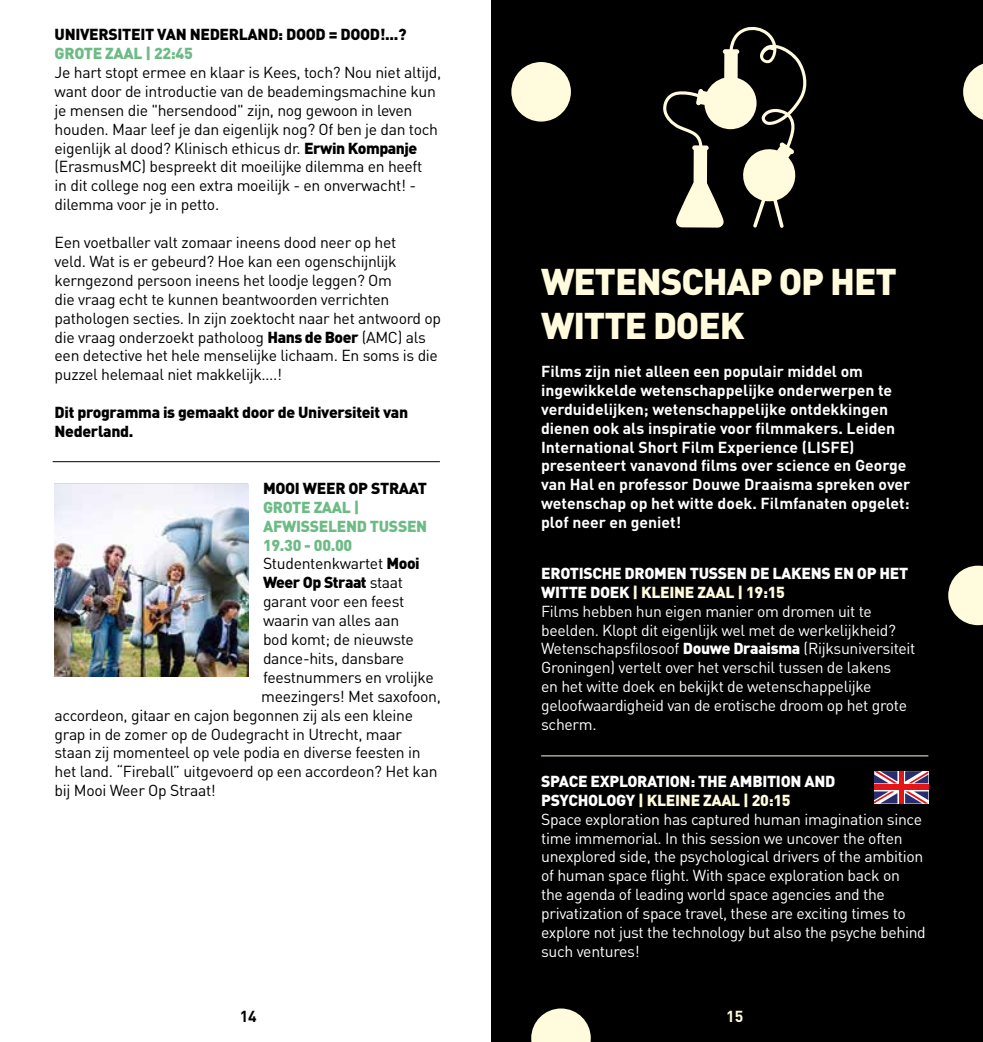
<style>
.page{position:relative;width:983px;height:1042px;background:#fff}
.page>*{position:absolute;margin:0;border:0;box-sizing:border-box;transform-origin:0 0}
.t1{font:900 36.75px/44.1px "DIN";letter-spacing:-.03em;color:#fffbdc}
.t2{font:15.75px/18.9px "DIN";letter-spacing:-.02em;color:#000}
.t3{font:15.75px/18.9px "DIN";letter-spacing:-.02em;color:#fff}
.t4{font:700 15.75px/18.9px "DIN";color:#fff}
.t5{font:900 15.75px/18.9px "DIN";letter-spacing:-.02em;color:#000}
.t6{font:900 15.75px "DIN";letter-spacing:-.02em;color:#6cbb85}
.t7{font:700 15.75px "DIN";color:#000}
.t8{font:700 15.75px "DIN";color:#fffbdc}
.s1{font-weight:900}
.s2{font-weight:400}
.s3{font-weight:900;color:#fffbdc}
</style>
<div class="page">
<div style="left:491px;top:0;width:491px;height:1042px;background:#000"></div>
<svg style="left:963px;top:64px;width:19px;height:56px"></svg>
<div style="left:511px;top:62px;width:59px;height:60px;background:#fffbdc;border-radius:50%"></div>
<svg style="left:948px;top:566px;width:34px;height:59px"></svg>
<svg style="left:531px;top:1008px;width:59px;height:34px"></svg>
<svg style="left:663px;top:26px;width:144px;height:202px"></svg>
<hr style="left:541px;top:755px;width:387px;height:1px;background:#fffbdc">
<svg style="left:874px;top:771px;width:54px;height:32px"></svg>
<div style="left:873px;top:785px;width:55px;height:5px;background:#e41517"></div>
<div style="left:898px;top:771px;width:5px;height:32px;background:#e41517"></div>
<svg style="left:874px;top:771px;width:23px;height:12px"></svg>
<svg style="left:904px;top:771px;width:24px;height:12px"></svg>
<svg style="left:904px;top:791px;width:24px;height:12px"></svg>
<svg style="left:874px;top:791px;width:23px;height:12px"></svg>
<img style="left:55px;top:484px;width:193px;height:192px">
<hr style="left:53px;top:461px;width:387px;height:1px;background:#000">
<p class="t5" style="left:55px;top:24px;width:353px">UNIVERSITEIT VAN NEDERLAND: DOOD = DOOD!...?</p>
<p class="t6" style="left:55px;top:43px;width:140px">GROTE ZAAL | 22:45</p>
<p class="t2" style="left:55px;top:62px;width:388px">Je hart stopt ermee en klaar is Kees, toch? Nou niet altijd, want door de introductie van de beademingsmachine kun je mensen die "hersendood" zijn, nog gewoon in leven houden. Maar leef je dan eigenlijk nog? Of ben je dan toch eigenlijk al dood? Klinisch ethicus dr. <span class="s1">Erwin Kompanje </span>(ErasmusMC) bespreekt dit moeilijke dilemma en heeft<br>in dit college nog een extra moeilijk - en onverwacht! - dilemma voor je in petto.</p>
<p class="t2" style="left:55px;top:233px;width:388px">Een voetballer valt zomaar ineens dood neer op het<br>veld. Wat is er gebeurd? Hoe kan een ogenschijnlijk kerngezond persoon ineens het loodje leggen? Om<br>die vraag echt te kunnen beantwoorden verrichten pathologen secties. In zijn zoektocht naar het antwoord op die vraag onderzoekt patholoog <span class="s1">Hans de Boer</span> (AMC) als een detective het hele menselijke lichaam. En soms is die puzzel helemaal niet makkelijk….!</p>
<p class="t5" style="left:55px;top:402px;width:355px">Dit programma is gemaakt door de Universiteit van<br>Nederland.</p>
<p class="t5" style="left:263px;top:478px;width:166px">MOOI WEER OP STRAAT</p>
<p class="t6" style="left:263px;top:496px;width:98px">GROTE ZAAL |</p>
<p class="t6" style="left:263px;top:515px;width:166px">AFWISSELEND TUSSEN</p>
<p class="t6" style="left:263px;top:534px;width:91px">19.30 - 00.00</p>
<p class="t2" style="left:263px;top:554px;width:158px">Studentenkwartet <span class="s1">Mooi</span></p>
<p class="t5" style="left:263px;top:572px;width:142px">Weer Op Straat <span class="s2">staat</span></p>
<p class="t2" style="left:263px;top:592px;width:143px">garant voor een feest</p>
<p class="t2" style="left:263px;top:611px;width:138px">waarin van alles aan</p>
<p class="t2" style="left:263px;top:629px;width:152px">bod komt; de nieuwste</p>
<p class="t2" style="left:263px;top:648px;width:143px">dance-hits, dansbare</p>
<p class="t2" style="left:263px;top:667px;width:172px">feestnummers en vrolijke</p>
<p class="t2" style="left:261px;top:686px;width:181px">meezingers! Met saxofoon,</p>
<p class="t2" style="left:55px;top:705px;width:360px">accordeon, gitaar en cajon begonnen zij als een kleine</p>
<p class="t2" style="left:55px;top:724px;width:349px">grap in de zomer op de Oudegracht in Utrecht, maar</p>
<p class="t2" style="left:55px;top:743px;width:367px">staan zij momenteel op vele podia en diverse feesten in</p>
<p class="t2" style="left:55px;top:762px;width:384px">het land. “Fireball” uitgevoerd op een accordeon? Het kan</p>
<p class="t2" style="left:55px;top:781px;width:163px">bij Mooi Weer Op Straat!</p>
<p class="t7" style="left:239px;top:1005px;width:19px">14</p>
<h1 class="t1" style="left:541px;top:258px;width:357px">WETENSCHAP OP HET<br>WITTE DOEK</h1>
<p class="t4" style="left:541px;top:361px;width:371px">Films zijn niet alleen een populair middel om ingewikkelde wetenschappelijke onderwerpen te verduidelijken; wetenschappelijke ontdekkingen dienen ook als inspiratie voor filmmakers. Leiden International Short Film Experience (LISFE) presenteert vanavond films over science en George van Hal en professor Douwe Draaisma spreken over wetenschap op het witte doek. Filmfanaten opgelet: plof neer en geniet!</p>
<p class="t3" style="left:541px;top:563px;width:376px"><span class="s1">EROTISCHE DROMEN TUSSEN DE LAKENS EN OP HET WITTE DOEK</span> <span class="s3">| KLEINE ZAAL | 19:15<br></span>Films hebben hun eigen manier om dromen uit te beelden. Klopt dit eigenlijk wel met de werkelijkheid?<br>Wetenschapsfilosoof <span class="s1">Douwe Draaisma</span> (Rijksuniversiteit Groningen) vertelt over het verschil tussen de lakens<br>en het witte doek en bekijkt de wetenschappelijke geloofwaardigheid van de erotische droom op het grote scherm.</p>
<p class="t3" style="left:541px;top:771px;width:386px"><span class="s1">SPACE EXPLORATION: THE AMBITION AND PSYCHOLOGY</span> <span class="s3">| KLEINE ZAAL | 20:15<br></span>Space exploration has captured human imagination since time immemorial. In this session we uncover the often unexplored side, the psychological drivers of the ambition of human space flight. With space exploration back on<br>the agenda of leading world space agencies and the privatization of space travel, these are exciting times to explore not just the technology but also the psyche behind such ventures!</p>
<p class="t8" style="left:726px;top:1005px;width:19px">15</p>
</div>
